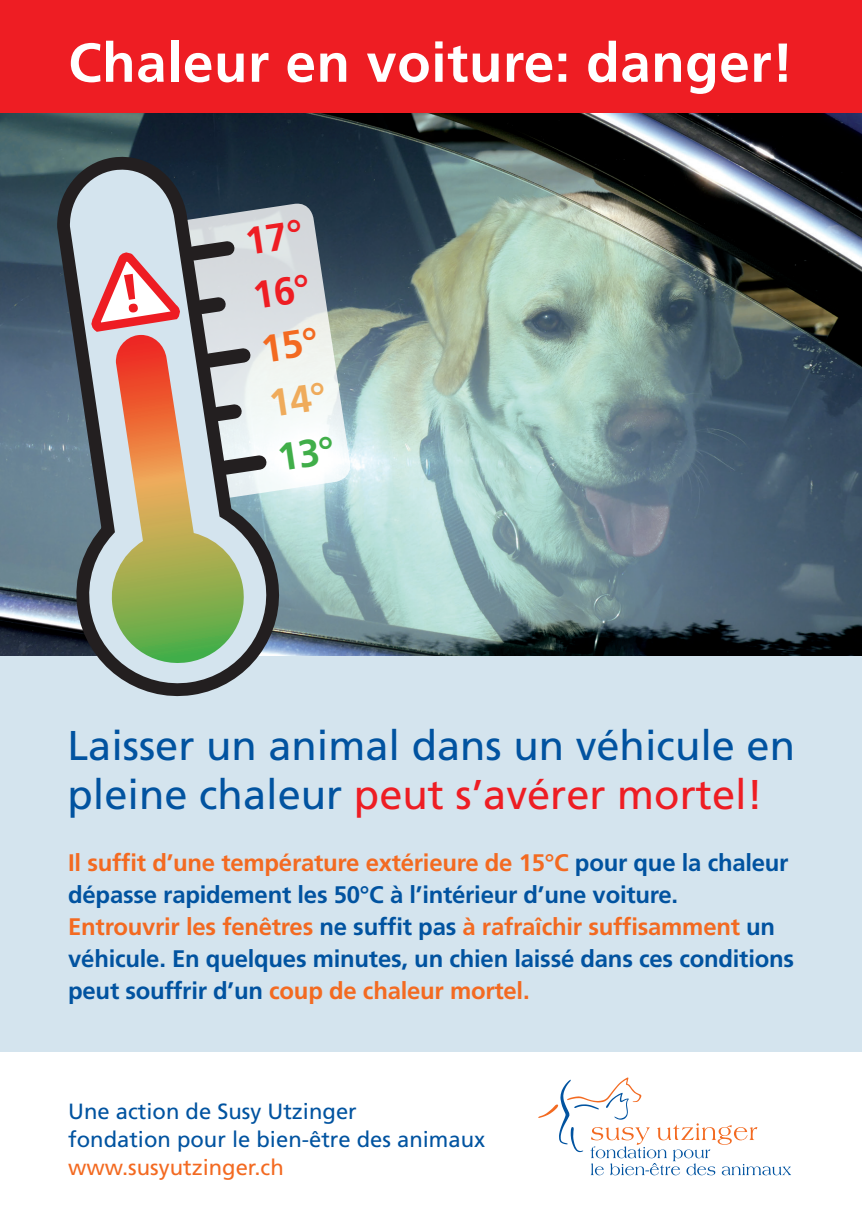
<style>
.page{position:relative;width:862px;height:1214px;background:#fff}
.page>*{position:absolute;margin:0;border:0;box-sizing:border-box;transform-origin:0 0}
.t1{font:700 54.8px "Frutiger";letter-spacing:.01em;color:#fff}
.t2{font:41.6px/49.2px "Frutiger";color:#0153a0}
.t3{font:700 24px/32px "Frutiger";letter-spacing:-.01em;color:#0153a0}
.t4{font:22px/28px "Frutiger";color:#0153a0}
.t5{font:22px "Frutiger";color:#f36a21}
.s1{color:#ee1d23}
.s2{color:#f36a21}
</style>
<div class="page">
<img style="left:0;top:112px;width:862px;height:544px">
<div style="left:0;top:0;width:862px;height:112px;background:#ee1d23"></div>
<div style="left:0;top:656px;width:862px;height:395px;background:#d4e4ee"></div>
<svg style="left:538px;top:1077px;width:253px;height:98px"></svg>
<svg style="left:279px;top:201px;width:73px;height:300px"></svg>
<svg style="left:51px;top:157px;width:228px;height:539px;background:#72818b"></svg>
<svg style="left:109px;top:376px;width:139px;height:291px;background:#b4b284"></svg>
<svg style="left:202px;top:395px;width:49px;height:35px;background:#8d8f91"></svg>
<svg style="left:210px;top:436px;width:123px;height:47px"></svg>
<div style="left:270px;top:382px;width:54px;height:34px;background:#f3f9f6"></div>
<svg style="left:86px;top:219px;width:230px;height:157px;background:#cbbcbf"></svg>
<h1 class="t1" style="left:68px;top:30px;width:726px">Chaleur en voiture: danger!</h1>
<h2 class="t2" style="left:67px;top:720px;width:729px">Laisser un animal dans un véhicule en pleine chaleur <span class="s1">peut s’avérer mortel!</span></h2>
<p class="t3" style="left:68px;top:846px;width:727px"><span class="s2">Il suffit d’une température extérieure de 15°C</span> pour que la chaleur dépasse rapidement les 50°C à l’intérieur d’une voiture.<br><span class="s2">Entrouvrir les fenêtres</span> ne suffit pas <span class="s2">à rafraîchir suffisamment</span> un véhicule. En quelques minutes, un chien laissé dans ces conditions peut souffrir d’un <span class="s2">coup de chaleur mortel.</span></p>
<p class="t4" style="left:68px;top:1096px;width:418px">Une action de Susy Utzinger<br>fondation pour le bien-être des animaux</p>
<p class="t5" style="left:68px;top:1154px;width:217px">www.susyutzinger.ch</p>
</div>
